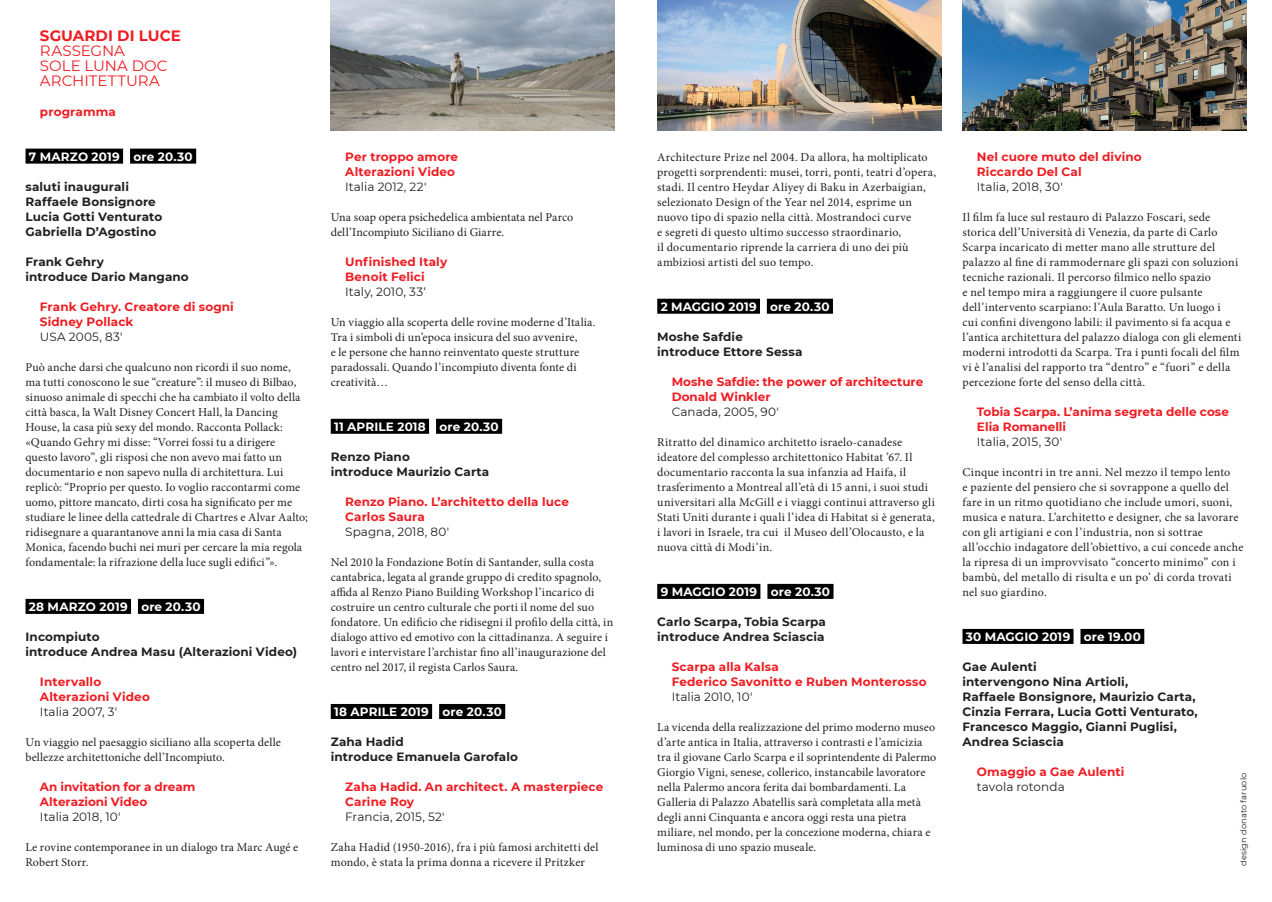
<style>
.page{position:relative;width:1272px;height:902px;background:#fff}
.page>*{position:absolute;margin:0;border:0;box-sizing:border-box;transform-origin:0 0}
.t1{font:15px/15px "Montserrat";letter-spacing:.005em;color:#ee1d23}
.t2{font:700 15px "Montserrat";letter-spacing:.005em;color:#ee1d23}
.t3{font:12px/15px "Minion Pro";letter-spacing:.015em;color:#231f20}
.t4{font:700 12px/15px "Montserrat";letter-spacing:.01em;color:#ee1d23}
.t5{font:700 12px/15px "Montserrat";letter-spacing:.01em;color:#231f20}
.t6{font:12px "Montserrat";letter-spacing:.005em;color:#231f20}
.t7{font:700 12px "Montserrat";letter-spacing:.015em;color:#fff}
.t8{font:8.25px "Montserrat";letter-spacing:.02em;color:#231f20}
</style>
<div class="page">
<div style="left:26px;top:149px;width:97px;height:15px;background:#000"></div>
<div style="left:130px;top:149px;width:66px;height:15px;background:#000"></div>
<div style="left:26px;top:599px;width:105px;height:15px;background:#000"></div>
<div style="left:138px;top:599px;width:66px;height:15px;background:#000"></div>
<div style="left:331px;top:419px;width:98px;height:15px;background:#000"></div>
<div style="left:436px;top:419px;width:66px;height:15px;background:#000"></div>
<div style="left:331px;top:704px;width:101px;height:15px;background:#000"></div>
<div style="left:439px;top:704px;width:66px;height:15px;background:#000"></div>
<div style="left:657px;top:299px;width:103px;height:15px;background:#000"></div>
<div style="left:766px;top:299px;width:67px;height:15px;background:#000"></div>
<div style="left:657px;top:584px;width:103px;height:15px;background:#000"></div>
<div style="left:767px;top:584px;width:66px;height:15px;background:#000"></div>
<div style="left:962px;top:629px;width:111px;height:15px;background:#000"></div>
<div style="left:1080px;top:629px;width:64px;height:15px;background:#000"></div>
<img style="left:657px;top:0;width:284px;height:131px">
<img style="left:331px;top:0;width:283px;height:131px">
<img style="left:962px;top:0;width:284px;height:131px">
<p class="t2" style="left:40px;top:24px;width:142px">SGUARDI DI LUCE</p>
<p class="t1" style="left:40px;top:42px;width:129px">RASSEGNA<br>SOLE LUNA DOC<br>ARCHITETTURA</p>
<p class="t4" style="left:40px;top:103px;width:77px">programma</p>
<p class="t7" style="left:29px;top:148px;width:165px">7 MARZO 2019 ore 20.30</p>
<p class="t5" style="left:26px;top:178px;width:138px">saluti inaugurali<br>Raffaele Bonsignore<br>Lucia Gotti Venturato<br>Gabriella D’Agostino</p>
<p class="t5" style="left:26px;top:253px;width:165px">Frank Gehry<br>introduce Dario Mangano</p>
<p class="t4" style="left:40px;top:298px;width:195px">Frank Gehry. Creatore di sogni<br>Sidney Pollack</p>
<p class="t6" style="left:40px;top:328px;width:84px">USA 2005, 83'</p>
<p class="t3" style="left:26px;top:359px;width:284px">Può anche darsi che qualcuno non ricordi il suo nome, ma tutti conoscono le sue “creature”: il museo di Bilbao, sinuoso animale di specchi che ha cambiato il volto della città basca, la Walt Disney Concert Hall, la Dancing House, la casa più sexy del mondo. Racconta Pollack: «Quando Gehry mi disse: “Vorrei fossi tu a dirigere questo lavoro”, gli risposi che non avevo mai fatto un documentario e non sapevo nulla di architettura. Lui replicò: “Proprio per questo. Io voglio raccontarmi come uomo, pittore mancato, dirti cosa ha significato per me studiare le linee della cattedrale di Chartres e Alvar Aalto; ridisegnare a quarantanove anni la mia casa di Santa Monica, facendo buchi nei muri per cercare la mia regola fondamentale: la rifrazione della luce sugli edifici”».</p>
<p class="t7" style="left:29px;top:598px;width:173px">28 MARZO 2019 ore 20.30</p>
<p class="t5" style="left:26px;top:628px;width:273px">Incompiuto<br>introduce Andrea Masu (Alterazioni Video)</p>
<p class="t4" style="left:40px;top:673px;width:111px">Intervallo<br>Alterazioni Video</p>
<p class="t6" style="left:40px;top:703px;width:79px">Italia 2007, 3'</p>
<p class="t3" style="left:26px;top:734px;width:257px">Un viaggio nel paesaggio siciliano alla scoperta delle bellezze architettoniche dell’Incompiuto.</p>
<p class="t4" style="left:40px;top:778px;width:157px">An invitation for a dream<br>Alterazioni Video</p>
<p class="t6" style="left:40px;top:808px;width:82px">Italia 2018, 10'</p>
<p class="t3" style="left:26px;top:839px;width:274px">Le rovine contemporanee in un dialogo tra Marc Augé e<br>Robert Storr.</p>
<p class="t4" style="left:345px;top:148px;width:114px">Per troppo amore<br>Alterazioni Video</p>
<p class="t6" style="left:345px;top:178px;width:83px">Italia 2012, 22'</p>
<p class="t3" style="left:331px;top:209px;width:244px">Una soap opera psichedelica ambientata nel Parco dell’Incompiuto Siciliano di Giarre.</p>
<p class="t4" style="left:345px;top:253px;width:103px">Unfinished Italy<br>Benoit Felici</p>
<p class="t6" style="left:345px;top:283px;width:82px">Italy, 2010, 33‘</p>
<p class="t3" style="left:331px;top:314px;width:266px">Un viaggio alla scoperta delle rovine moderne d’Italia.<br>Tra i simboli di un’epoca insicura del suo avvenire,<br>e le persone che hanno reinventato queste strutture paradossali. Quando l’incompiuto diventa fonte di creatività…</p>
<p class="t7" style="left:334px;top:418px;width:166px">11 APRILE 2018 ore 20.30</p>
<p class="t5" style="left:331px;top:448px;width:160px">Renzo Piano<br>introduce Maurizio Carta</p>
<p class="t4" style="left:345px;top:493px;width:225px">Renzo Piano. L’architetto della luce<br>Carlos Saura</p>
<p class="t6" style="left:345px;top:523px;width:105px">Spagna, 2018, 80'</p>
<p class="t3" style="left:331px;top:554px;width:284px">Nel 2010 la Fondazione Botín di Santander, sulla costa cantabrica, legata al grande gruppo di credito spagnolo, affida al Renzo Piano Building Workshop l’incarico di costruire un centro culturale che porti il nome del suo fondatore. Un edificio che ridisegni il profilo della città, in dialogo attivo ed emotivo con la cittadinanza. A seguire i lavori e intervistare l’archistar fino all’inaugurazione del centro nel 2017, il regista Carlos Saura.</p>
<p class="t7" style="left:334px;top:703px;width:169px">18 APRILE 2019 ore 20.30</p>
<p class="t5" style="left:331px;top:733px;width:189px">Zaha Hadid<br>introduce Emanuela Garofalo</p>
<p class="t4" style="left:345px;top:778px;width:260px">Zaha Hadid. An architect. A masterpiece<br>Carine Roy</p>
<p class="t6" style="left:345px;top:808px;width:101px">Francia, 2015, 52'</p>
<p class="t3" style="left:331px;top:839px;width:269px">Zaha Hadid (1950-2016), fra i più famosi architetti del mondo, è stata la prima donna a ricevere il Pritzker</p>
<p class="t3" style="left:657px;top:149px;width:280px">Architecture Prize nel 2004. Da allora, ha moltiplicato progetti sorprendenti: musei, torri, ponti, teatri d’opera, stadi. Il centro Heydar Aliyey di Baku in Azerbaigian, selezionato Design of the Year nel 2014, esprime un nuovo tipo di spazio nella città. Mostrandoci curve<br>e segreti di questo ultimo successo straordinario,<br>il documentario riprende la carriera di uno dei più ambiziosi artisti del suo tempo.</p>
<p class="t7" style="left:660px;top:298px;width:170px">2 MAGGIO 2019 ore 20.30</p>
<p class="t5" style="left:657px;top:328px;width:147px">Moshe Safdie introduce Ettore Sessa</p>
<p class="t4" style="left:671px;top:373px;width:253px">Moshe Safdie: the power of architecture<br>Donald Winkler</p>
<p class="t6" style="left:671px;top:403px;width:109px">Canada, 2005, 90'</p>
<p class="t3" style="left:657px;top:434px;width:279px">Ritratto del dinamico architetto israelo-canadese ideatore del complesso architettonico Habitat ’67. Il documentario racconta la sua infanzia ad Haifa, il trasferimento a Montreal all’età di 15 anni, i suoi studi universitari alla McGill e i viaggi continui attraverso gli Stati Uniti durante i quali l’idea di Habitat si è generata, i lavori in Israele, tra cui il Museo dell’Olocausto, e la nuova città di Modi’in.</p>
<p class="t7" style="left:660px;top:583px;width:171px">9 MAGGIO 2019 ore 20.30</p>
<p class="t5" style="left:657px;top:613px;width:170px">Carlo Scarpa, Tobia Scarpa introduce Andrea Sciascia</p>
<p class="t4" style="left:671px;top:658px;width:256px">Scarpa alla Kalsa<br>Federico Savonitto e Ruben Monterosso</p>
<p class="t6" style="left:671px;top:688px;width:82px">Italia 2010, 10'</p>
<p class="t3" style="left:657px;top:719px;width:281px">La vicenda della realizzazione del primo moderno museo d’arte antica in Italia, attraverso i contrasti e l’amicizia tra il giovane Carlo Scarpa e il soprintendente di Palermo Giorgio Vigni, senese, collerico, instancabile lavoratore nella Palermo ancora ferita dai bombardamenti. La Galleria di Palazzo Abatellis sarà completata alla metà degli anni Cinquanta e ancora oggi resta una pietra miliare, nel mondo, per la concezione moderna, chiara e luminosa di uno spazio museale.</p>
<p class="t4" style="left:976px;top:148px;width:166px">Nel cuore muto del divino<br>Riccardo Del Cal</p>
<p class="t6" style="left:976px;top:178px;width:87px">Italia, 2018, 30'</p>
<p class="t3" style="left:962px;top:209px;width:280px">Il film fa luce sul restauro di Palazzo Foscari, sede storica dell’Università di Venezia, da parte di Carlo Scarpa incaricato di metter mano alle strutture del palazzo al fine di rammodernare gli spazi con soluzioni tecniche razionali. Il percorso filmico nello spazio<br>e nel tempo mira a raggiungere il cuore pulsante dell’intervento scarpiano: l’Aula Baratto. Un luogo i<br>cui confini divengono labili: il pavimento si fa acqua e l’antica architettura del palazzo dialoga con gli elementi moderni introdotti da Scarpa. Tra i punti focali del film vi è l’analisi del rapporto tra “dentro” e “fuori” e della percezione forte del senso della città.</p>
<p class="t4" style="left:976px;top:403px;width:253px">Tobia Scarpa. L’anima segreta delle cose<br>Elia Romanelli</p>
<p class="t6" style="left:976px;top:433px;width:87px">Italia, 2015, 30'</p>
<p class="t3" style="left:962px;top:464px;width:282px">Cinque incontri in tre anni. Nel mezzo il tempo lento<br>e paziente del pensiero che si sovrappone a quello del fare in un ritmo quotidiano che include umori, suoni, musica e natura. L’architetto e designer, che sa lavorare con gli artigiani e con l’industria, non si sottrae all’occhio indagatore dell’obiettivo, a cui concede anche la ripresa di un improvvisato “concerto minimo” con i bambù, del metallo di risulta e un po’ di corda trovati nel suo giardino.</p>
<p class="t7" style="left:965px;top:628px;width:176px">30 MAGGIO 2019 ore 19.00</p>
<p class="t5" style="left:962px;top:658px;width:237px">Gae Aulenti<br>intervengono Nina Artioli,<br>Raffaele Bonsignore, Maurizio Carta,<br>Cinzia Ferrara, Lucia Gotti Venturato,<br>Francesco Maggio, Gianni Puglisi,<br>Andrea Sciascia</p>
<p class="t4" style="left:976px;top:763px;width:149px">Omaggio a Gae Aulenti</p>
<p class="t6" style="left:976px;top:778px;width:89px">tavola rotonda</p>
<p class="t8" style="left:1237px;top:866px;width:95px;rotate:-90deg">design donato faruolo</p>
</div>
